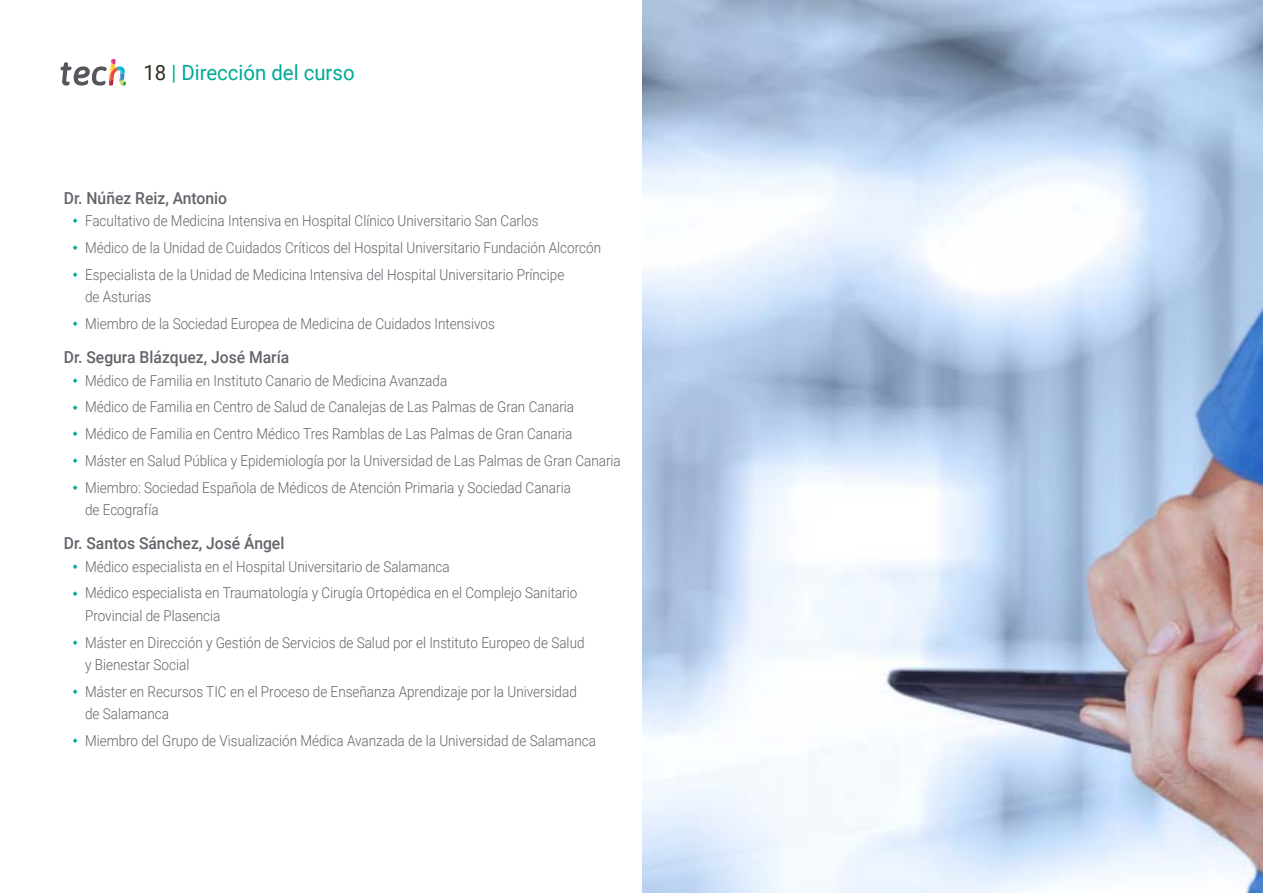
<style>
.page{position:relative;width:1263px;height:893px;background:#fff}
.page>*{position:absolute;margin:0;border:0;box-sizing:border-box;transform-origin:0 0}
.t1{font:21px "Roboto";color:#00aa97}
.t2{font:500 16.5px "Roboto";color:#61646a;scale:.95 1}
.t3{font:300 15px/26.7px "Roboto";color:#61646a;scale:.9 1}
.s1{color:#312e20}
</style>
<div class="page">
<svg style="left:61px;top:59px;width:65px;height:27px"></svg>
<img style="left:642px;top:0;width:621px;height:893px">
<h1 class="t1" style="left:144px;top:57px;width:213px"><span class="s1">18</span> | Dirección del curso</h1>
<p class="t2" style="left:64px;top:186px;width:173px">Dr. Núñez Reiz, Antonio</p>
<p class="t3" style="left:85px;top:207px;width:575px">Facultativo de Medicina Intensiva en Hospital Clínico Universitario San Carlos<br>Médico de la Unidad de Cuidados Críticos del Hospital Universitario Fundación Alcorcón<br>Especialista de la Unidad de Medicina Intensiva del Hospital Universitario Príncipe</p>
<p class="t3" style="left:85px;top:283px;width:457px">de Asturias<br>Miembro de la Sociedad Europea de Medicina de Cuidados Intensivos</p>
<p class="t2" style="left:64px;top:346px;width:239px">Dr. Segura Blázquez, José María</p>
<p class="t3" style="left:85px;top:366px;width:597px">Médico de Familia en Instituto Canario de Medicina Avanzada<br>Médico de Familia en Centro de Salud de Canalejas de Las Palmas de Gran Canaria Médico de Familia en Centro Médico Tres Ramblas de Las Palmas de Gran Canaria<br>Máster en Salud Pública y Epidemiología por la Universidad de Las Palmas de Gran Canaria Miembro: Sociedad Española de Médicos de Atención Primaria y Sociedad Canaria</p>
<p class="t3" style="left:85px;top:496px;width:83px">de Ecografía</p>
<p class="t2" style="left:64px;top:532px;width:234px">Dr. Santos Sánchez, José Ángel</p>
<p class="t3" style="left:85px;top:552px;width:549px">Médico especialista en el Hospital Universitario de Salamanca<br>Médico especialista en Traumatología y Cirugía Ortopédica en el Complejo Sanitario</p>
<p class="t3" style="left:85px;top:602px;width:556px">Provincial de Plasencia<br>Máster en Dirección y Gestión de Servicios de Salud por el Instituto Europeo de Salud</p>
<p class="t3" style="left:85px;top:651px;width:548px">y Bienestar Social<br>Máster en Recursos TIC en el Proceso de Enseñanza Aprendizaje por la Universidad</p>
<p class="t3" style="left:85px;top:700px;width:569px">de Salamanca<br>Miembro del Grupo de Visualización Médica Avanzada de la Universidad de Salamanca</p>
</div>
